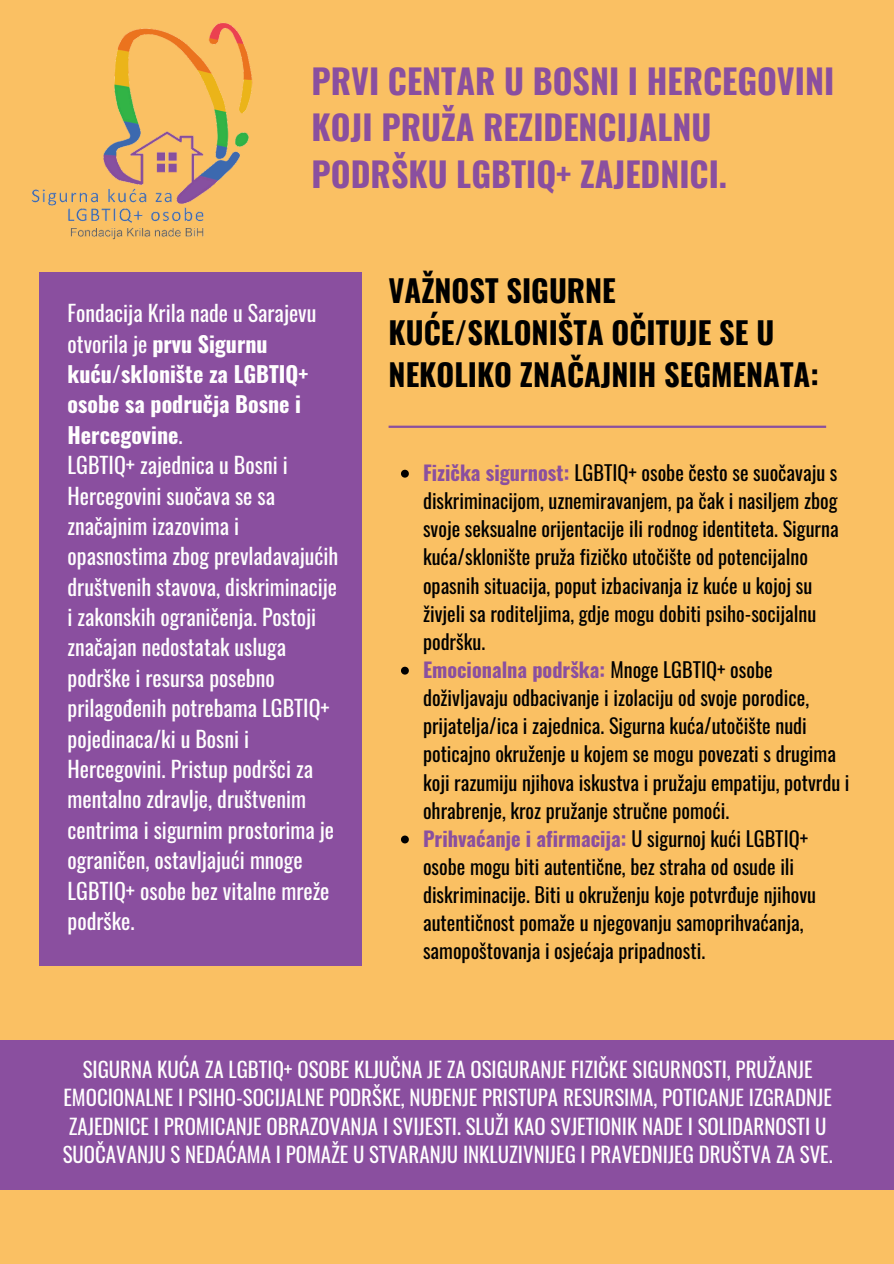
<style>
.page{position:relative;width:894px;height:1264px;background:#fff}
.page>*{position:absolute;margin:0;border:0;box-sizing:border-box;transform-origin:0 0}
.t1{font:700 33.9px/46.7px "Oswald";color:#8a4f9f}
.t2{font:700 30.45px/41.7px "Oswald";color:#000}
.t3{font:21.9px/30.3px "Oswald";color:#fffefe}
.t4{font:700 21.9px/30.3px "Oswald";color:#fffefe}
.t5{font:20.85px/28.2px "Oswald";color:#fffefe;text-align:center}
.t6{font:20.25px/28.2px "Oswald";color:#000}
.s1{font-weight:400}
.s2{font-weight:700;color:#8a4f9f}
</style>
<div class="page">
<div style="left:0;top:0;width:893px;height:1263px;background:#fac063"></div>
<img style="left:31px;top:22px;width:222px;height:218px">
<div style="left:39px;top:273px;width:322px;height:692px;background:#8a4f9f"></div>
<hr style="left:388px;top:425px;width:437px;height:3px;background:#8a4f9f">
<div style="left:0;top:1040px;width:893px;height:150px;background:#8a4f9f"></div>
<svg style="left:401px;top:470px;width:8px;height:7px"></svg>
<svg style="left:401px;top:666px;width:8px;height:8px"></svg>
<svg style="left:401px;top:835px;width:8px;height:8px"></svg>
<h1 class="t1" style="left:311px;top:56px;width:524px">PRVI CENTAR U BOSNI I HERCEGOVINI<br>KOJI PRUŽA REZIDENCIJALNU<br>PODRŠKU LGBTIQ+ ZAJEDNICI.</h1>
<p class="t4" style="left:68px;top:297px;width:250px"><span class="s1">Fondacija Krila nade u Sarajevu otvorila je</span> prvu Sigurnu kuću/sklonište za LGBTIQ+ osobe sa područja Bosne i<br>Hercegovine<span class="s1">.</span></p>
<p class="t3" style="left:68px;top:449px;width:272px">LGBTIQ+ zajednica u Bosni i<br>Hercegovini suočava se sa značajnim izazovima i opasnostima zbog prevladavajućih društvenih stavova, diskriminacije i zakonskih ograničenja. Postoji značajan nedostatak usluga podrške i resursa posebno prilagođenih potrebama LGBTIQ+ pojedinaca/ki u Bosni i<br>Hercegovini. Pristup podršci za mentalno zdravlje, društvenim centrima i sigurnim prostorima je ograničen, ostavljajući mnoge<br>LGBTIQ+ osobe bez vitalne mreže podrške.</p>
<h2 class="t2" style="left:388px;top:269px;width:431px">VAŽNOST SIGURNE<br>KUĆE/SKLONIŠTA OČITUJE SE U<br>NEKOLIKO ZNAČAJNIH SEGMENATA:</h2>
<p class="t6" style="left:423px;top:458px;width:417px"><span class="s2">Fizička sigurnost:</span> LGBTIQ+ osobe često se suočavaju s diskriminacijom, uznemiravanjem, pa čak i nasiljem zbog svoje seksualne orijentacije ili rodnog identiteta. Sigurna kuća/sklonište pruža fizičko utočište od potencijalno opasnih situacija, poput izbacivanja iz kuće u kojoj su živjeli sa roditeljima, gdje mogu dobiti psiho-socijalnu podršku.</p>
<p class="t6" style="left:423px;top:654px;width:428px"><span class="s2">Emocionalna podrška:</span> Mnoge LGBTIQ+ osobe doživljavaju odbacivanje i izolaciju od svoje porodice, prijatelja/ica i zajednica. Sigurna kuća/utočište nudi poticajno okruženje u kojem se mogu povezati s drugima koji razumiju njihova iskustva i pružaju empatiju, potvrdu i ohrabrenje, kroz pružanje stručne pomoći.</p>
<p class="t6" style="left:423px;top:823px;width:394px"><span class="s2">Prihvaćanje i afirmacija:</span> U sigurnoj kući LGBTIQ+ osobe mogu biti autentične, bez straha od osude ili diskriminacije. Biti u okruženju koje potvrđuje njihovu autentičnost pomaže u njegovanju samoprihvaćanja, samopoštovanja i osjećaja pripadnosti.</p>
<h3 class="t5" style="left:63px;top:1054px;width:771px">SIGURNA KUĆA ZA LGBTIQ+ OSOBE KLJUČNA JE ZA OSIGURANJE FIZIČKE SIGURNOSTI, PRUŽANJE EMOCIONALNE I PSIHO-SOCIJALNE PODRŠKE, NUĐENJE PRISTUPA RESURSIMA, POTICANJE IZGRADNJE ZAJEDNICE I PROMICANJE OBRAZOVANJA I SVIJESTI. SLUŽI KAO SVJETIONIK NADE I SOLIDARNOSTI U SUOČAVANJU S NEDAĆAMA I POMAŽE U STVARANJU INKLUZIVNIJEG I PRAVEDNIJEG DRUŠTVA ZA SVE.</h3>
</div>
